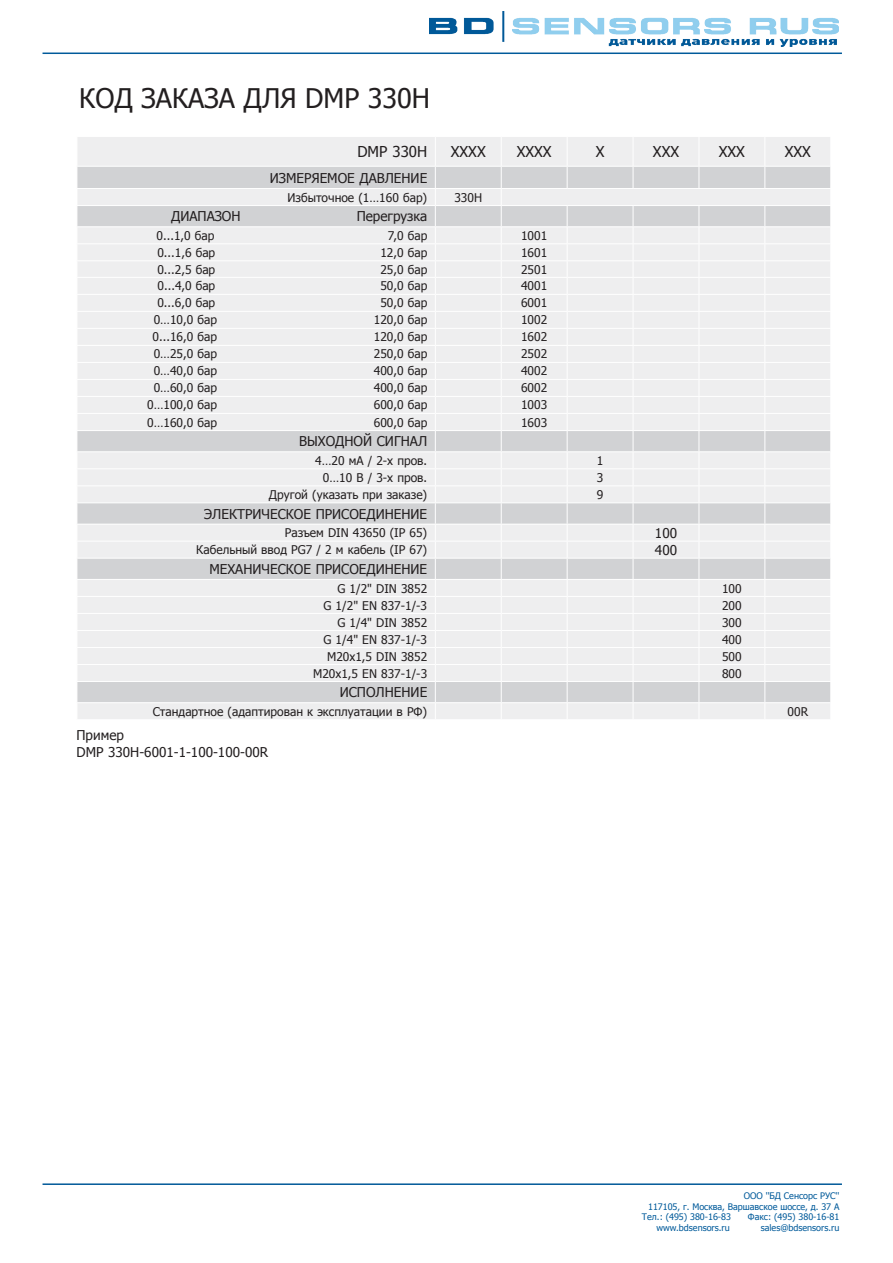
<style>
.page{position:relative;width:893px;height:1263px;background:#fff}
.page>*{position:absolute;margin:0;border:0;box-sizing:border-box;transform-origin:0 0}
.t1{font:27px "Tahoma";color:#231f20}
.t2{font:15px "Tahoma";color:#231f20}
.t3{font:13.5px "Tahoma";color:#231f20}
.t4{font:12px "Tahoma";color:#231f20}
.t5{font:9px "Tahoma";color:#005a9a}
</style>
<div class="page">
<img style="left:429px;top:12px;width:410px;height:34px">
<hr style="left:43px;top:53px;width:799px;height:1px;background:#005a9a">
<hr style="left:43px;top:1183px;width:799px;height:2px;background:#005999">
<svg style="left:77px;top:137px;width:754px;height:582px;background:#e8e9ea"></svg>
<p class="t1" style="left:79px;top:80px;width:353px">КОД ЗАКАЗА ДЛЯ DMP 330H</p>
<p class="t2" style="left:357px;top:142px;width:71px">DMP 330Н</p>
<p class="t2" style="left:451px;top:142px;width:36px">ХХХХ</p>
<p class="t2" style="left:517px;top:142px;width:36px">ХХХХ</p>
<p class="t2" style="left:596px;top:142px;width:10px">Х</p>
<p class="t2" style="left:653px;top:142px;width:28px">ХХХ</p>
<p class="t2" style="left:719px;top:142px;width:28px">ХХХ</p>
<p class="t2" style="left:785px;top:142px;width:28px">ХХХ</p>
<p class="t3" style="left:270px;top:169px;width:159px">ИЗМЕРЯЕМОЕ ДАВЛЕНИЕ</p>
<p class="t4" style="left:288px;top:189px;width:141px">Избыточное (1…160 бар)</p>
<p class="t4" style="left:454px;top:189px;width:29px">330Н</p>
<p class="t3" style="left:171px;top:207px;width:71px">ДИАПАЗОН</p>
<p class="t3" style="left:357px;top:207px;width:72px">Перегрузка</p>
<p class="t4" style="left:157px;top:227px;width:59px">0...1,0 бар</p>
<p class="t4" style="left:388px;top:227px;width:41px">7,0 бар</p>
<p class="t4" style="left:521px;top:227px;width:28px">1001</p>
<p class="t4" style="left:157px;top:244px;width:59px">0...1,6 бар</p>
<p class="t4" style="left:380px;top:244px;width:48px">12,0 бар</p>
<p class="t4" style="left:521px;top:244px;width:28px">1601</p>
<p class="t4" style="left:157px;top:261px;width:59px">0...2,5 бар</p>
<p class="t4" style="left:380px;top:261px;width:48px">25,0 бар</p>
<p class="t4" style="left:521px;top:261px;width:28px">2501</p>
<p class="t4" style="left:158px;top:278px;width:59px">0...4,0 бар</p>
<p class="t4" style="left:380px;top:278px;width:48px">50,0 бар</p>
<p class="t4" style="left:521px;top:278px;width:28px">4001</p>
<p class="t4" style="left:157px;top:295px;width:59px">0...6,0 бар</p>
<p class="t4" style="left:380px;top:295px;width:48px">50,0 бар</p>
<p class="t4" style="left:521px;top:295px;width:28px">6001</p>
<p class="t4" style="left:154px;top:312px;width:65px">0…10,0 бар</p>
<p class="t4" style="left:374px;top:312px;width:55px">120,0 бар</p>
<p class="t4" style="left:521px;top:312px;width:28px">1002</p>
<p class="t4" style="left:153px;top:329px;width:66px">0...16,0 бар</p>
<p class="t4" style="left:374px;top:329px;width:55px">120,0 бар</p>
<p class="t4" style="left:521px;top:329px;width:28px">1602</p>
<p class="t4" style="left:154px;top:346px;width:65px">0…25,0 бар</p>
<p class="t4" style="left:374px;top:346px;width:55px">250,0 бар</p>
<p class="t4" style="left:521px;top:346px;width:28px">2502</p>
<p class="t4" style="left:154px;top:363px;width:65px">0…40,0 бар</p>
<p class="t4" style="left:374px;top:363px;width:55px">400,0 бар</p>
<p class="t4" style="left:521px;top:363px;width:28px">4002</p>
<p class="t4" style="left:154px;top:380px;width:65px">0…60,0 бар</p>
<p class="t4" style="left:374px;top:380px;width:55px">400,0 бар</p>
<p class="t4" style="left:521px;top:380px;width:28px">6002</p>
<p class="t4" style="left:147px;top:397px;width:71px">0…100,0 бар</p>
<p class="t4" style="left:374px;top:397px;width:55px">600,0 бар</p>
<p class="t4" style="left:521px;top:397px;width:28px">1003</p>
<p class="t4" style="left:147px;top:414px;width:71px">0…160,0 бар</p>
<p class="t4" style="left:374px;top:414px;width:55px">600,0 бар</p>
<p class="t4" style="left:521px;top:414px;width:28px">1603</p>
<p class="t3" style="left:299px;top:432px;width:129px">ВЫХОДНОЙ СИГНАЛ</p>
<p class="t4" style="left:315px;top:452px;width:114px">4…20 мA / 2-х пров.</p>
<p class="t4" style="left:597px;top:452px;width:8px">1</p>
<p class="t4" style="left:323px;top:469px;width:106px">0…10 В / 3-х пров.</p>
<p class="t4" style="left:597px;top:469px;width:8px">3</p>
<p class="t4" style="left:269px;top:486px;width:160px">Другой (указать при заказе)</p>
<p class="t4" style="left:597px;top:486px;width:8px">9</p>
<p class="t3" style="left:204px;top:505px;width:225px">ЭЛЕКТРИЧЕСКОЕ ПРИСОЕДИНЕНИЕ</p>
<p class="t4" style="left:285px;top:525px;width:144px">Разъем DIN 43650 (IP 65)</p>
<p class="t3" style="left:655px;top:524px;width:24px">100</p>
<p class="t4" style="left:196px;top:542px;width:232px">Кабельный ввод PG7 / 2 м кабель (IP 67)</p>
<p class="t3" style="left:655px;top:541px;width:24px">400</p>
<p class="t3" style="left:209px;top:560px;width:219px">МЕХАНИЧЕСКОЕ ПРИСОЕДИНЕНИЕ</p>
<p class="t4" style="left:337px;top:580px;width:91px">G 1/2" DIN 3852</p>
<p class="t4" style="left:722px;top:580px;width:21px">100</p>
<p class="t4" style="left:323px;top:597px;width:105px">G 1/2" EN 837-1/-3</p>
<p class="t4" style="left:722px;top:597px;width:21px">200</p>
<p class="t4" style="left:337px;top:614px;width:91px">G 1/4" DIN 3852</p>
<p class="t4" style="left:722px;top:614px;width:21px">300</p>
<p class="t4" style="left:323px;top:631px;width:105px">G 1/4" EN 837-1/-3</p>
<p class="t4" style="left:722px;top:631px;width:21px">400</p>
<p class="t4" style="left:327px;top:648px;width:102px">M20x1,5 DIN 3852</p>
<p class="t4" style="left:722px;top:648px;width:21px">500</p>
<p class="t4" style="left:313px;top:665px;width:116px">M20x1,5 EN 837-1/-3</p>
<p class="t4" style="left:722px;top:665px;width:21px">800</p>
<p class="t3" style="left:340px;top:683px;width:89px">ИСПОЛНЕНИЕ</p>
<p class="t4" style="left:153px;top:703px;width:276px">Стандартное (адаптирован к эксплуатации в РФ)</p>
<p class="t4" style="left:788px;top:703px;width:22px">00R</p>
<p class="t3" style="left:77px;top:726px;width:49px">Пример</p>
<p class="t3" style="left:77px;top:743px;width:193px">DMP 330H-6001-1-100-100-00R</p>
<p class="t5" style="left:744px;top:1189px;width:97px">ООО ''БД Сенсорс РУС''</p>
<p class="t5" style="left:648px;top:1200px;width:193px">117105, г. Москва, Варшавское шоссе, д. 37 А</p>
<p class="t5" style="left:642px;top:1211px;width:91px">Тел.: (495) 380-16-83</p>
<p class="t5" style="left:748px;top:1211px;width:93px">Факс: (495) 380-16-81</p>
<p class="t5" style="left:656px;top:1222px;width:75px">www.bdsensors.ru</p>
<p class="t5" style="left:761px;top:1222px;width:80px">sales@bdsensors.ru</p>
</div>
